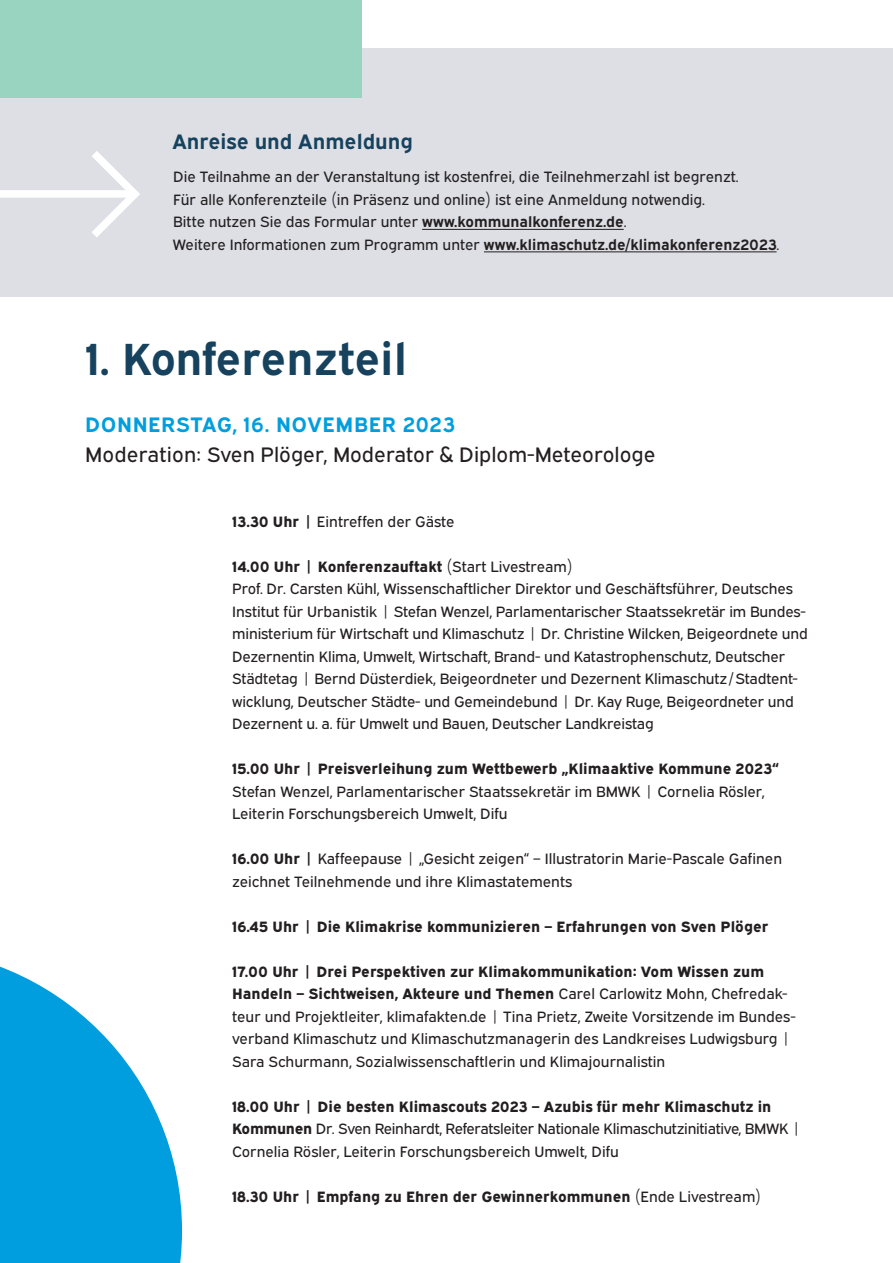
<style>
.page{position:relative;width:893px;height:1263px;background:#fff}
.page>*{position:absolute;margin:0;border:0;box-sizing:border-box;transform-origin:0 0}
.t1{font:700 45px "Expressway Rg";color:#16425e}
.t2{font:21px "Expressway Rg";color:#231f20}
.t3{font:700 21px "Expressway Rg";letter-spacing:.03em;color:#009ede}
.t4{font:700 21px "Expressway Rg";color:#16425e}
.t5{font:15px/22.5px "Expressway Rg";letter-spacing:-.005em;color:#231f20}
.t6{font:15px/22.5px "Expressway Xb";color:#231f20}
.s1{font-weight:700}
.s2{font-family:"Expressway Xb"}
.s3{font-family:"Expressway Rg"}
</style>
<div class="page">
<div style="left:0;top:49px;width:893px;height:248px;background:#dddfe5"></div>
<div style="left:0;top:0;width:361px;height:98px;background:#98d4c0"></div>
<svg style="left:0;top:966px;width:182px;height:297px;fill:#009ede"></svg>
<hr style="left:422px;top:229px;width:202px;height:1px;background:#231f20">
<hr style="left:484px;top:252px;width:293px;height:1px;background:#231f20">
<div style="left:0;top:190px;width:131px;height:8px;background:#fff"></div>
<svg style="left:84px;top:151px;width:56px;height:86px"></svg>
<h2 class="t4" style="left:172px;top:125px;width:242px">Anreise und Anmeldung</h2>
<p class="t5" style="left:173px;top:164px;width:608px">Die Teilnahme an der Veranstaltung ist kostenfrei, die Teilnehmerzahl ist begrenzt.<br>Für alle Konferenzteile (in Präsenz und online) ist eine Anmeldung notwendig.<br>Bitte nutzen Sie das Formular unter <span class="s1">www.kommunalkonferenz.de</span>.<br>Weitere Informationen zum Programm unter <span class="s1">www.klimaschutz.de/klimakonferenz2023</span>.</p>
<h1 class="t1" style="left:85px;top:324px;width:323px">1. Konferenzteil</h1>
<h2 class="t3" style="left:85px;top:408px;width:371px">DONNERSTAG, 16. NOVEMBER 2023</h2>
<h2 class="t2" style="left:85px;top:439px;width:572px">Moderation: Sven Plöger, Moderator &amp; Diplom-Meteorologe</h2>
<p class="t5" style="left:232px;top:509px;width:224px"><span class="s2">13.30 Uhr |</span> Eintreffen der Gäste</p>
<p class="t6" style="left:232px;top:554px;width:342px">14.00 Uhr | Konferenzauftakt <span class="s3">(Start Livestream)</span></p>
<p class="t5" style="left:232px;top:576px;width:577px">Prof. Dr. Carsten Kühl, Wissenschaftlicher Direktor und Geschäftsführer, Deutsches Institut für Urbanistik | Stefan Wenzel, Parlamentarischer Staatssekretär im Bundes&shy;ministerium für Wirtschaft und Klimaschutz | Dr. Christine Wilcken, Beigeordnete und Dezernentin Klima, Umwelt, Wirtschaft, Brand- und Katastrophenschutz, Deutscher Städtetag | Bernd Düsterdiek, Beigeordneter und Dezernent Klimaschutz/Stadtent&shy;wicklung, Deutscher Städte- und Gemeindebund | Dr. Kay Ruge, Beigeordneter und Dezernent u. a. für Umwelt und Bauen, Deutscher Landkreistag</p>
<p class="t6" style="left:232px;top:756px;width:548px">15.00 Uhr | Preisverleihung zum Wettbewerb „Klimaaktive Kommune 2023“</p>
<p class="t5" style="left:232px;top:779px;width:534px">Stefan Wenzel, Parlamentarischer Staatssekretär im BMWK | Cornelia Rösler,<br>Leiterin Forschungsbereich Umwelt, Difu</p>
<p class="t5" style="left:232px;top:846px;width:551px"><span class="s2">16.00 Uhr |</span> Kaffeepause | „Gesicht zeigen“ – Illustratorin Marie-Pascale Gafinen zeichnet Teilnehmende und ihre Klimastatements</p>
<p class="t6" style="left:232px;top:914px;width:538px">16.45 Uhr | Die Klimakrise kommunizieren – Erfahrungen von Sven Plöger</p>
<p class="t6" style="left:232px;top:959px;width:557px">17.00 Uhr | Drei Perspektiven zur Klimakommunikation: Vom Wissen zum<br>Handeln – Sichtweisen, Akteure und Themen <span class="s3">Carel Carlowitz Mohn, Chefredak-</span></p>
<p class="t5" style="left:232px;top:1004px;width:565px">teur und Projektleiter, klimafakten.de | Tina Prietz, Zweite Vorsitzende im Bundes&shy;verband Klimaschutz und Klimaschutzmanagerin des Landkreises Ludwigsburg |<br>Sara Schurmann, Sozialwissenschaftlerin und Klimajournalistin</p>
<p class="t6" style="left:232px;top:1094px;width:541px">18.00 Uhr | Die besten Klimascouts 2023 – Azubis für mehr Klimaschutz in</p>
<p class="t5" style="left:232px;top:1116px;width:570px"><span class="s2">Kommunen</span> Dr. Sven Reinhardt, Referatsleiter Nationale Klimaschutzinitiative, BMWK |<br>Cornelia Rösler, Leiterin Forschungsbereich Umwelt, Difu</p>
<p class="t6" style="left:232px;top:1184px;width:530px">18.30 Uhr | Empfang zu Ehren der Gewinnerkommunen <span class="s3">(Ende Livestream)</span></p>
</div>
